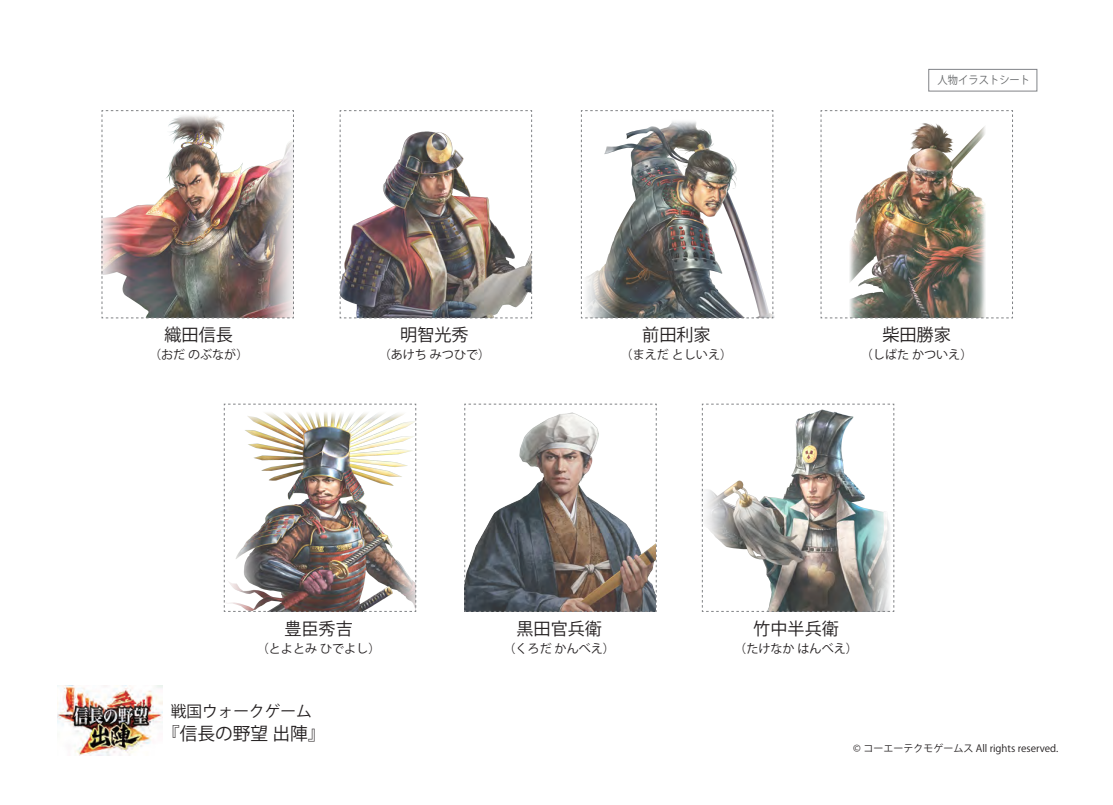
<style>
.page{position:relative;width:1113px;height:805px;background:#fff}
.page>*{position:absolute;margin:0;border:0;box-sizing:border-box;transform-origin:0 0}
.t1{font:17.62px "Koz Go Pr 6 N";color:#231f20}
.t2{font:17.12px "Koz Go Pr 6 N";color:#231f20}
.t3{font:15.62px "Koz Go Pr 6 N";color:#231f20}
.t4{font:12.12px "Koz Go Pr 6 N";color:#231f20}
.t5{font:11px "Koz Go Pr 6 N";color:#67696b;scale:.93 1}
.t6{font:10px "Koz Go Pr 6 N";color:#231f20}
</style>
<div class="page">
<img style="left:101px;top:110px;width:193px;height:208px">
<img style="left:339px;top:110px;width:193px;height:208px">
<img style="left:581px;top:110px;width:192px;height:208px">
<img style="left:820px;top:110px;width:193px;height:208px">
<img style="left:224px;top:403px;width:192px;height:209px">
<svg style="left:464px;top:403px;width:193px;height:209px"></svg>
<img style="left:701px;top:403px;width:193px;height:209px">
<img style="left:58px;top:685px;width:105px;height:70px">
<div style="left:928px;top:69px;width:109px;height:22px;border:1px solid #818387"></div>
<h2 class="t2" style="left:164px;top:325px;width:70px">織田信長</h2>
<p class="t4" style="left:149px;top:347px;width:101px">（おだ のぶなが）</p>
<h2 class="t2" style="left:400px;top:325px;width:70px">明智光秀</h2>
<p class="t4" style="left:379px;top:347px;width:113px">（あけち みつひで）</p>
<h2 class="t2" style="left:642px;top:325px;width:70px">前田利家</h2>
<p class="t4" style="left:620px;top:347px;width:113px">（まえだ としいえ）</p>
<p class="t5" style="left:937px;top:74px;width:101px">人物イラストシート</p>
<h2 class="t2" style="left:882px;top:325px;width:70px">柴田勝家</h2>
<p class="t4" style="left:861px;top:347px;width:113px">（しばた かついえ）</p>
<h2 class="t2" style="left:284px;top:619px;width:70px">豊臣秀吉</h2>
<p class="t4" style="left:257px;top:641px;width:125px">（とよとみ ひでよし）</p>
<p class="t3" style="left:171px;top:702px;width:142px">戦国ウォークゲーム</p>
<h1 class="t1" style="left:162px;top:723px;width:165px">『信長の野望 出陣』</h1>
<h2 class="t2" style="left:516px;top:619px;width:87px">黒田官兵衛</h2>
<p class="t4" style="left:503px;top:641px;width:113px">（くろだ かんべえ）</p>
<h2 class="t2" style="left:753px;top:619px;width:87px">竹中半兵衛</h2>
<p class="t4" style="left:734px;top:641px;width:125px">（たけなか はんべえ）</p>
<p class="t6" style="left:853px;top:742px;width:207px">© コーエーテクモゲームス All rights reserved.</p>
</div>
